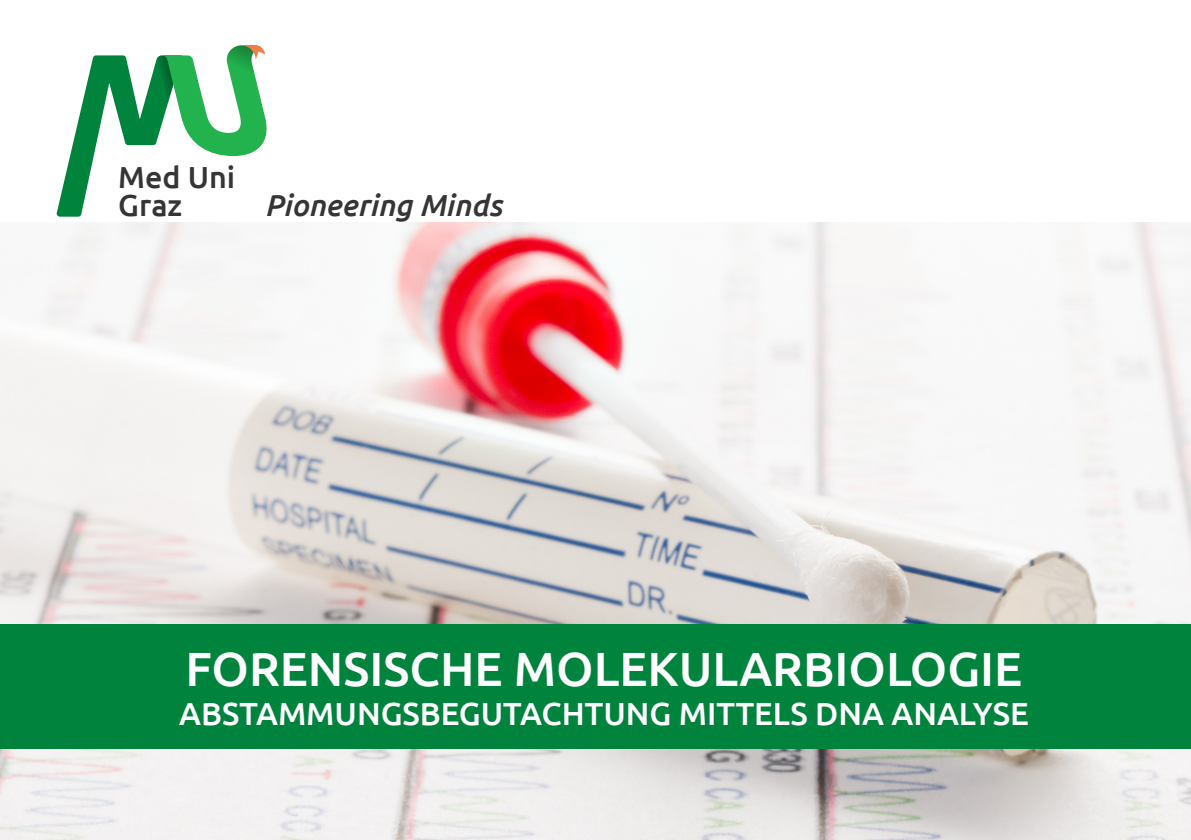
<style>
.page{position:relative;width:1191px;height:840px;background:#fff}
.page>*{position:absolute;margin:0;border:0;box-sizing:border-box;transform-origin:0 0}
.cover{font:500 48px "Ubuntu";color:#fff}
.cover_2{font:500 32px "Ubuntu";color:#fff}
.t1{font:italic 500 30.4px "Ubuntu";color:#363536}
.t2{font:500 30.4px/28.4px "Ubuntu";color:#363536}
</style>
<div class="page">
<img style="left:0;top:223px;width:1191px;height:616px">
<svg style="left:57px;top:45px;width:210px;height:171px"></svg>
<div style="left:0;top:624px;width:1191px;height:124px;background:#00833d"></div>
<p class="t2" style="left:118px;top:161px;width:118px">Med Uni<br>Graz</p>
<p class="t1" style="left:265px;top:187px;width:238px">Pioneering Minds</p>
<p class="cover" style="left:186px;top:638px;width:838px">FORENSISCHE MOLEKULARBIOLOGIE</p>
<p class="cover_2" style="left:179px;top:692px;width:851px">ABSTAMMUNGSBEGUTACHTUNG MITTELS DNA ANALYSE</p>
</div>
